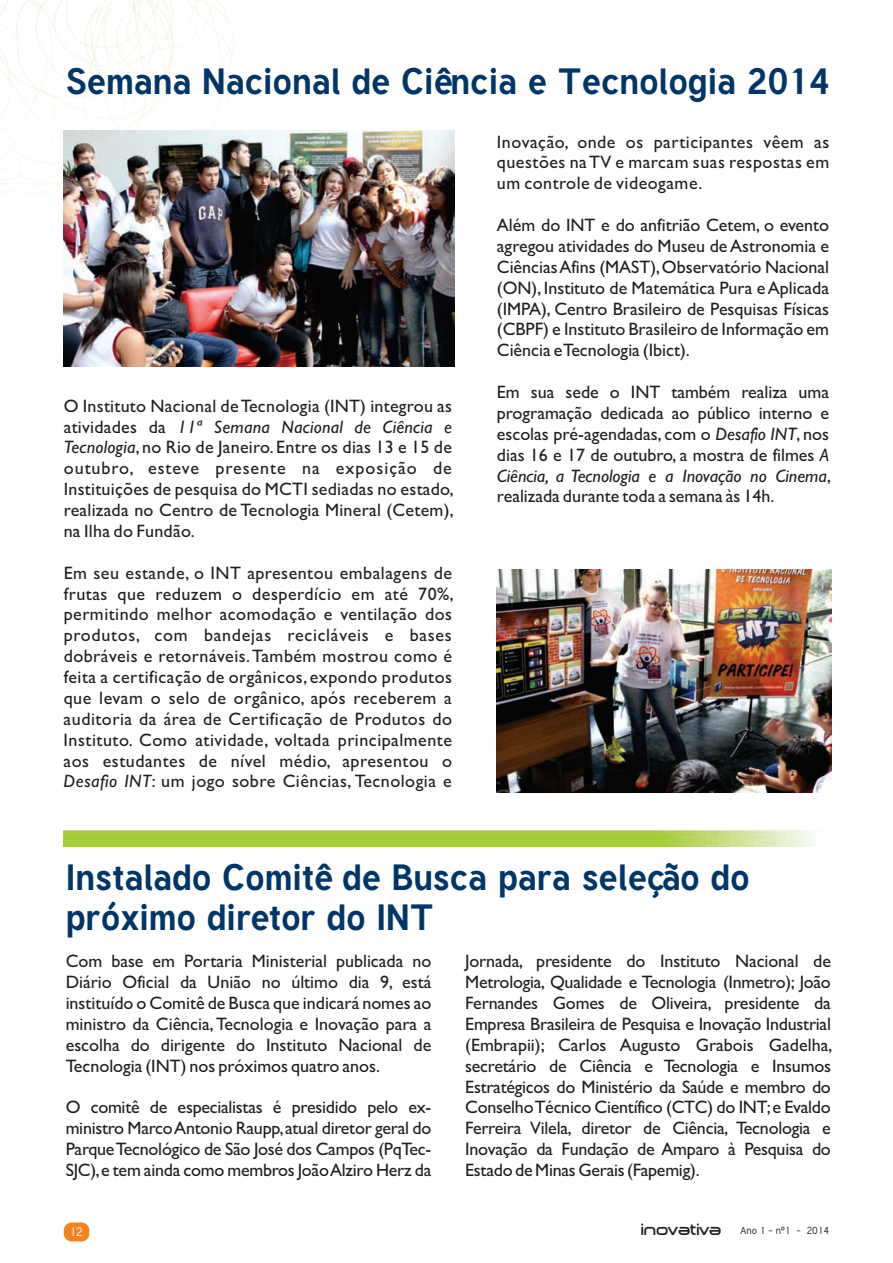
<style>
.page{position:relative;width:893px;height:1263px;background:#fff}
.page>*{position:absolute;margin:0;border:0;box-sizing:border-box;transform-origin:0 0}
.t1{font:700 36px/39.9px "Tuffy";color:#003667}
.t2{font:18px/20.9px "Gill Sans";color:#231f20;text-align:justify}
.t3{font:12px "Tuffy";color:#fff}
.t4{font:10.05px "Tuffy";color:#231f20}
.s1{font-style:italic}
.s2{font-family:"Dekers Bold";font-size:15.75px}
.s3{font-family:"Arial"}
</style>
<div class="page">
<img style="left:146px;top:0;width:80px;height:84px">
<img style="left:146px;top:0;width:67px;height:66px">
<img style="left:146px;top:0;width:53px;height:49px">
<img style="left:146px;top:0;width:47px;height:38px">
<img style="left:125px;top:0;width:21px;height:131px">
<img style="left:34px;top:0;width:91px;height:194px">
<img style="left:25px;top:0;width:70px;height:192px">
<img style="left:23px;top:0;width:32px;height:182px">
<img style="left:0;top:0;width:48px;height:176px">
<img style="left:0;top:19px;width:38px;height:145px">
<img style="left:0;top:32px;width:11px;height:40px">
<img style="left:0;top:72px;width:20px;height:124px">
<div style="left:64px;top:1222px;width:25px;height:19px;background:#f58220;border-radius:8px"></div>
<img style="left:64px;top:131px;width:391px;height:236px">
<img style="left:497px;top:570px;width:334px;height:222px">
<img style="left:64px;top:830px;width:751px;height:16px">
<h1 class="t1" style="left:66px;top:64px;width:766px">Semana Nacional de Ciência e Tecnologia 2014</h1>
<p class="t2" style="left:497px;top:133px;width:334px">Inovação, onde os participantes vêem as questões na TV e marcam suas respostas em um controle de videogame.</p>
<p class="t2" style="left:497px;top:216px;width:334px">Além do INT e do anfitrião Cetem, o evento agregou atividades do Museu de Astronomia e Ciências Afins (MAST), Observatório Nacional (ON), Instituto de Matemática Pura e Aplicada (IMPA), Centro Brasileiro de Pesquisas Físicas (CBPF) e Instituto Brasileiro de Informação em Ciência e Tecnologia (Ibict).</p>
<p class="t2" style="left:497px;top:383px;width:335px">Em sua sede o INT também realiza uma programação dedicada ao público interno e escolas pré-agendadas, com o <span class="s1">Desafio INT</span>, nos dias 16 e 17 de outubro, a mostra de filmes <span class="s1">A Ciência, a Tecnologia e a Inovação no Cinema</span>, realizada durante toda a semana às 14h.</p>
<p class="t2" style="left:64px;top:397px;width:392px">O Instituto Nacional de Tecnologia (INT) integrou as atividades da <span class="s1">11ª Semana Nacional de Ciência e Tecnologia</span>, no Rio de Janeiro. Entre os dias 13 e 15 de outubro, esteve presente na exposição de Instituições de pesquisa do MCTI sediadas no estado, realizada no Centro de Tecnologia Mineral (Cetem), na Ilha do Fundão.</p>
<p class="t2" style="left:64px;top:564px;width:392px">Em seu estande, o INT apresentou embalagens de frutas que reduzem o desperdício em até 70%, permitindo melhor acomodação e ventilação dos produtos, com bandejas recicláveis e bases dobráveis e retornáveis. Também mostrou como é feita a certificação de orgânicos, expondo produtos que levam o selo de orgânico, após receberem a auditoria da área de Certificação de Produtos do Instituto. Como atividade, voltada principalmente aos estudantes de nível médio, apresentou o <span class="s1">Desafio INT</span>: um jogo sobre Ciências, Tecnologia e</p>
<h1 class="t1" style="left:66px;top:860px;width:685px">Instalado Comitê de Busca para seleção do próximo diretor do INT</h1>
<p class="t2" style="left:66px;top:953px;width:367px">Com base em Portaria Ministerial publicada no Diário Oficial da União no último dia 9, está instituído o Comitê de Busca que indicará nomes ao ministro da Ciência, Tecnologia e Inovação para a escolha do dirigente do Instituto Nacional de Tecnologia (INT) nos próximos quatro anos.</p>
<p class="t2" style="left:66px;top:1099px;width:367px">O comitê de especialistas é presidido pelo ex&shy;ministro Marco Antonio Raupp, atual diretor geral do Parque Tecnológico de São José dos Campos (PqTec-SJC), e tem ainda como membros João Alziro Herz da</p>
<p class="t2" style="left:465px;top:953px;width:369px">Jornada, presidente do Instituto Nacional de Metrologia, Qualidade e Tecnologia (Inmetro); João Fernandes Gomes de Oliveira, presidente da Empresa Brasileira de Pesquisa e Inovação Industrial (Embrapii); Carlos Augusto Grabois Gadelha, secretário de Ciência e Tecnologia e Insumos Estratégicos do Ministério da Saúde e membro do Conselho Técnico Científico (CTC) do INT; e Evaldo Ferreira Vilela, diretor de Ciência, Tecnologia e Inovação da Fundação de Amparo à Pesquisa do Estado de Minas Gerais (Fapemig).</p>
<p class="t3" style="left:69px;top:1227px;width:15px">12</p>
<p class="t4" style="left:641px;top:1226px;width:189px"><span class="s2">inovativa</span> Ano 1 - n<span class="s3">º</span>1 - 2014</p>
</div>
